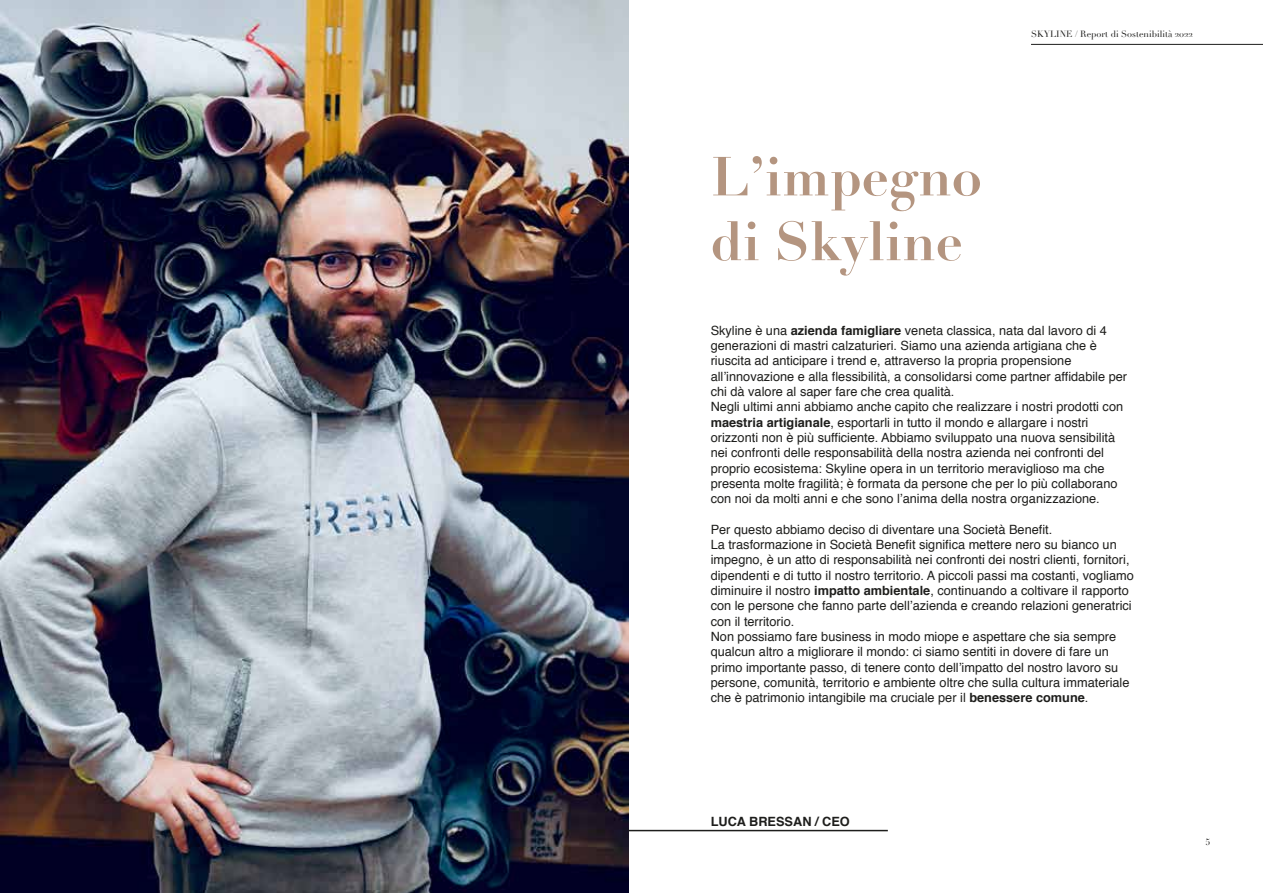
<style>
.page{position:relative;width:1263px;height:893px;background:#fff}
.page>*{position:absolute;margin:0;border:0;box-sizing:border-box;transform-origin:0 0}
.t1{font:700 54px/64.8px "Didot";color:#b49580}
.t2{font:12.75px/15.3px "Helvetica";color:#1e1e1c}
.t3{font:700 12.75px "Helvetica";color:#1e1e1c}
.t4{font:9px "Didot";color:#1d1d1b}
.s1{font-weight:700}
</style>
<div class="page">
<img style="left:0;top:0;width:629px;height:893px">
<hr style="left:629px;top:830px;width:259px;height:1px;background:#1e1e1c">
<hr style="left:1031px;top:44px;width:232px;height:1px;background:#1d1d1b">
<p class="t4" style="left:1031px;top:29px;width:163px">SKYLINE / Report di Sostenibilità 2022</p>
<h1 class="t1" style="left:711px;top:144px;width:273px">L’impegno di Skyline</h1>
<p class="t2" style="left:711px;top:323px;width:418px">Skyline è una <span class="s1">azienda famigliare</span> veneta classica, nata dal lavoro di 4 generazioni di mastri calzaturieri. Siamo una azienda artigiana che è riuscita ad anticipare i trend e, attraverso la propria propensione all’innovazione e alla flessibilità, a consolidarsi come partner affidabile per chi dà valore al saper fare che crea qualità.<br>Negli ultimi anni abbiamo anche capito che realizzare i nostri prodotti con <span class="s1">maestria artigianale</span>, esportarli in tutto il mondo e allargare i nostri orizzonti non è più sufficiente. Abbiamo sviluppato una nuova sensibilità nei confronti delle responsabilità della nostra azienda nei confronti del proprio ecosistema: Skyline opera in un territorio meraviglioso ma che presenta molte fragilità; è formata da persone che per lo più collaborano con noi da molti anni e che sono l’anima della nostra organizzazione.</p>
<p class="t2" style="left:711px;top:522px;width:425px">Per questo abbiamo deciso di diventare una Società Benefit.<br>La trasformazione in Società Benefit significa mettere nero su bianco un impegno, è un atto di responsabilità nei confronti dei nostri clienti, fornitori, dipendenti e di tutto il nostro territorio. A piccoli passi ma costanti, vogliamo diminuire il nostro <span class="s1">impatto ambientale</span>, continuando a coltivare il rapporto con le persone che fanno parte dell’azienda e creando relazioni generatrici con il territorio.<br>Non possiamo fare business in modo miope e aspettare che sia sempre qualcun altro a migliorare il mondo: ci siamo sentiti in dovere di fare un primo importante passo, di tenere conto dell’impatto del nostro lavoro su persone, comunità, territorio e ambiente oltre che sulla cultura immateriale che è patrimonio intangibile ma cruciale per il <span class="s1">benessere comune</span>.</p>
<p class="t3" style="left:711px;top:811px;width:141px">LUCA BRESSAN / CEO</p>
<p class="t4" style="left:1206px;top:836px;width:6px">5</p>
</div>
